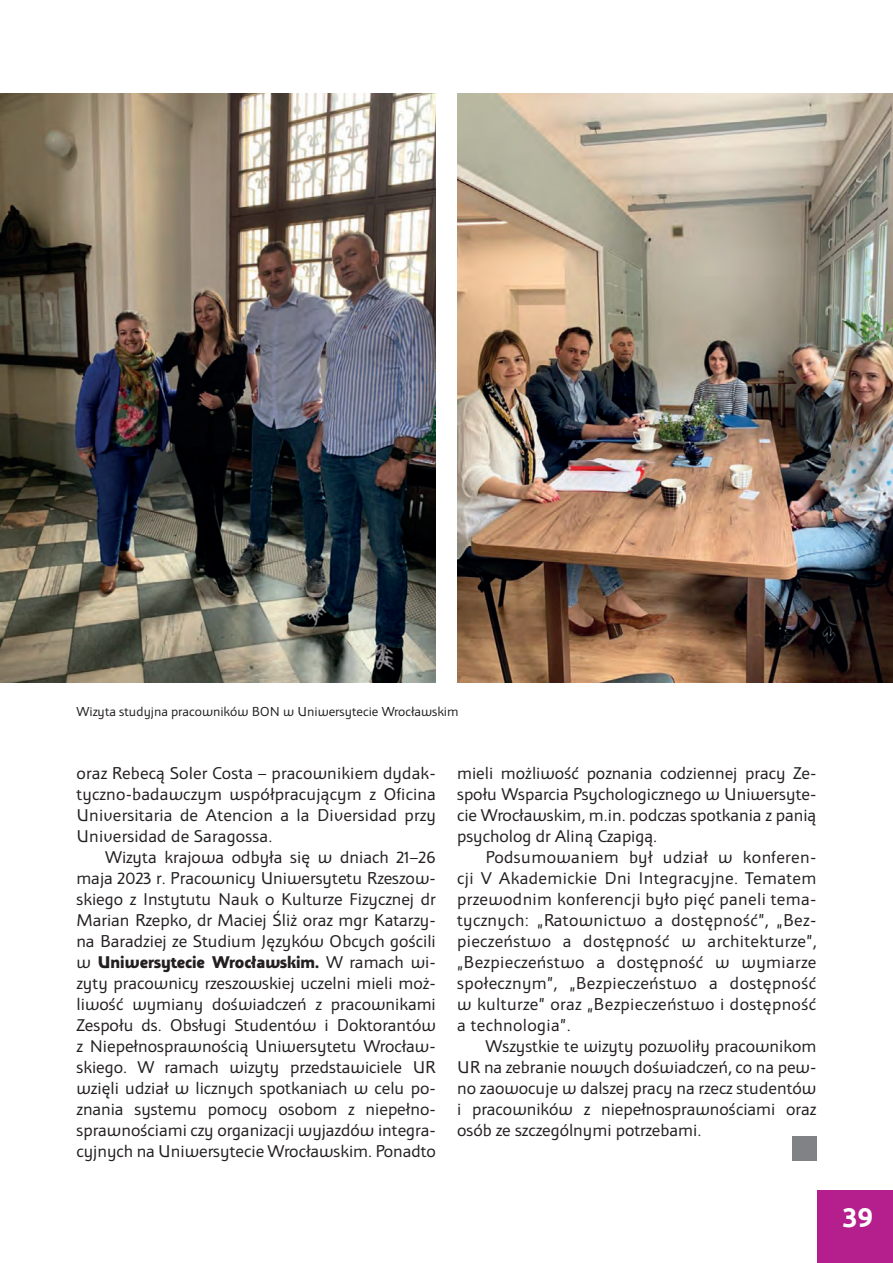
<style>
.page{position:relative;width:893px;height:1263px;background:#fff}
.page>*{position:absolute;margin:0;border:0;box-sizing:border-box;transform-origin:0 0}
.t1{font:700 27px "Ubuntu";color:#fff}
.t2{font:18px/21px "Apolonia Nova OT";color:#231f20;text-align:justify}
.t3{font:13.8px "Apolonia Nova OT";color:#231f20}
.s1{font-weight:700}
</style>
<div class="page">
<div style="left:792px;top:1136px;width:24px;height:24px;background:#808285"></div>
<img style="left:0;top:94px;width:436px;height:588px">
<img style="left:457px;top:94px;width:436px;height:588px">
<div style="left:817px;top:1190px;width:76px;height:73px;background:#b41e8d"></div>
<p class="t3" style="left:77px;top:704px;width:384px">Wizyta studyjna pracowników BON w Uniwersytecie Wrocławskim</p>
<p class="t2" style="left:77px;top:763px;width:361px">oraz Rebecą Soler Costa – pracownikiem dydak&shy;tyczno-badawczym współpracującym z Oficina Universitaria de Atencion a la Diversidad przy Universidad de Saragossa.</p>
<p class="t2" style="left:77px;top:847px;width:361px;text-indent:28px">Wizyta krajowa odbyła się w dniach 21–26 maja 2023 r. Pracownicy Uniwersytetu Rzeszow&shy;skiego z Instytutu Nauk o Kulturze Fizycznej dr Marian Rzepko, dr Maciej Śliż oraz mgr Katarzy&shy;na Baradziej ze Studium Języków Obcych gościli w <span class="s1">Uniwersytecie Wrocławskim.</span> W ramach wi&shy;zyty pracownicy rzeszowskiej uczelni mieli moż&shy;liwość wymiany doświadczeń z pracownikami Zespołu ds. Obsługi Studentów i Doktorantów z Niepełnosprawnością Uniwersytetu Wrocław&shy;skiego. W ramach wizyty przedstawiciele UR wzięli udział w licznych spotkaniach w celu po&shy;znania systemu pomocy osobom z niepełno&shy;sprawnościami czy organizacji wyjazdów integra&shy;cyjnych na Uniwersytecie Wrocławskim. Ponadto</p>
<p class="t2" style="left:457px;top:763px;width:361px">mieli możliwość poznania codziennej pracy Ze&shy;społu Wsparcia Psychologicznego w Uniwersyte&shy;cie Wrocławskim, m.in. podczas spotkania z panią psycholog dr Aliną Czapigą.</p>
<p class="t2" style="left:457px;top:847px;width:361px;text-indent:28px">Podsumowaniem był udział w konferen&shy;cji V Akademickie Dni Integracyjne. Tematem przewodnim konferencji było pięć paneli tema&shy;tycznych: „Ratownictwo a dostępność”, „Bez&shy;pieczeństwo a dostępność w architekturze”, „Bezpieczeństwo a dostępność w wymiarze społecznym”, „Bezpieczeństwo a dostępność w kulturze” oraz „Bezpieczeństwo i dostępność a technologia”.</p>
<p class="t2" style="left:457px;top:1036px;width:361px;text-indent:28px">Wszystkie te wizyty pozwoliły pracownikom UR na zebranie nowych doświadczeń, co na pew&shy;no zaowocuje w dalszej pracy na rzecz studentów i pracowników z niepełnosprawnościami oraz osób ze szczególnymi potrzebami.</p>
<h1 class="t1" style="left:842px;top:1201px;width:32px">39</h1>
</div>
